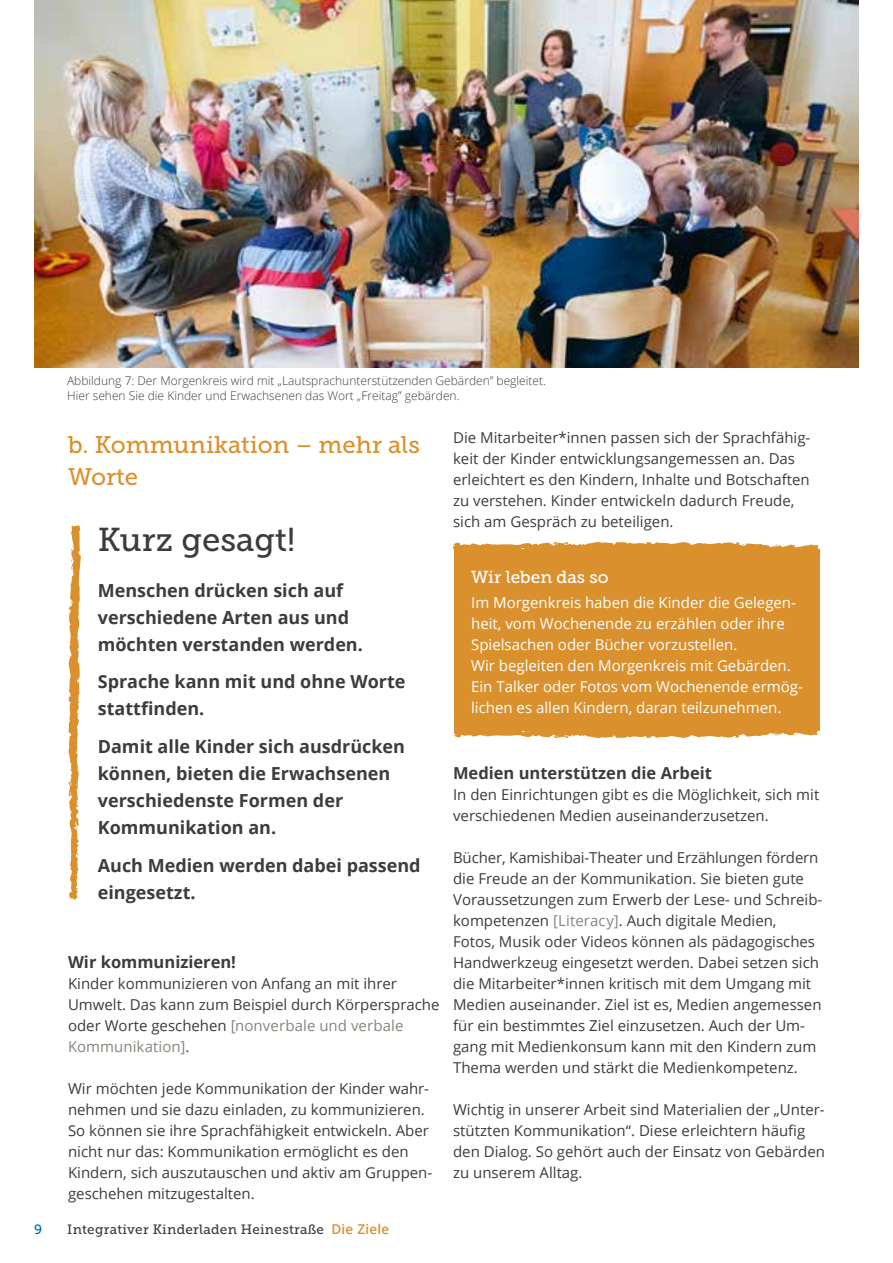
<style>
.page{position:relative;width:893px;height:1263px;background:#fff}
.page>*{position:absolute;margin:0;border:0;box-sizing:border-box;transform-origin:0 0}
.t1{font:33px "Museo Slab 500";color:#3c3c3b}
.t2{font:24px/31.5px "Museo Slab 500";color:#da912d}
.t3{font:700 18px/27px "Open Sans";color:#3c3c3b}
.t4{font:17.25px "Museo Slab 500";color:#fff}
.t5{font:700 16.5px "Open Sans";color:#3c3c3b}
.t6{font:15px/21px "Open Sans";color:#3c3c3b}
.t7{font:15px/21px "Open Sans";color:#fff}
.t8{font:13.5px "Museo Slab 500";letter-spacing:.02em;color:#3c3c3b}
.t9{font:13.5px "Museo Slab 500";color:#0069b4}
.t10{font:300 12px/15px "Open Sans";color:#3c3c3b}
.s1{color:#89847c}
.s2{font-family:"Open Sans";font-weight:600;color:#da912d}
</style>
<div class="page">
<svg style="left:453px;top:541px;width:366px;height:9px"></svg>
<svg style="left:454px;top:730px;width:365px;height:9px"></svg>
<div style="left:454px;top:549px;width:366px;height:181px;background:#da912d"></div>
<img style="left:34px;top:0;width:825px;height:368px">
<svg style="left:68px;top:525px;width:13px;height:375px"></svg>
<p class="t10" style="left:67px;top:373px;width:480px">Abbildung 7: Der Morgenkreis wird mit „Lautsprachunterstützenden Gebärden” begleitet.<br>Hier sehen Sie die Kinder und Erwachsenen das Wort „Freitag” gebärden.</p>
<h2 class="t2" style="left:68px;top:429px;width:353px">b. Kommunikation – mehr als<br>Worte</h2>
<h1 class="t1" style="left:98px;top:521px;width:199px">Kurz gesagt!</h1>
<p class="t3" style="left:98px;top:576px;width:267px">Menschen drücken sich auf verschiedene Arten aus und möchten verstanden werden.</p>
<p class="t3" style="left:98px;top:668px;width:309px">Sprache kann mit und ohne Worte stattfinden.</p>
<p class="t3" style="left:98px;top:732px;width:309px">Damit alle Kinder sich ausdrücken können, bieten die Erwachsenen verschiedenste Formen der<br>Kommunikation an.</p>
<p class="t3" style="left:98px;top:851px;width:324px">Auch Medien werden dabei passend eingesetzt.</p>
<p class="t5" style="left:68px;top:950px;width:169px">Wir kommunizieren!</p>
<p class="t6" style="left:68px;top:972px;width:373px">Kinder kommunizieren von Anfang an mit ihrer Umwelt. Das kann zum Beispiel durch Körpersprache oder Worte geschehen <span class="s1">[nonverbale und verbale Kommunikation]</span>.</p>
<p class="t6" style="left:68px;top:1077px;width:366px">Wir möchten jede Kommunikation der Kinder wahr&shy;nehmen und sie dazu einladen, zu kommunizieren.<br>So können sie ihre Sprachfähigkeit entwickeln. Aber nicht nur das: Kommunikation ermöglicht es den Kindern, sich auszutauschen und aktiv am Gruppen&shy;geschehen mitzugestalten.</p>
<p class="t9" style="left:34px;top:1222px;width:10px">9</p>
<p class="t8" style="left:67px;top:1222px;width:324px">Integrativer Kinderladen Heinestraße <span class="s2">Die Ziele</span></p>
<p class="t6" style="left:453px;top:426px;width:359px">Die Mitarbeiter*innen passen sich der Sprachfähig&shy;keit der Kinder entwicklungsangemessen an. Das erleichtert es den Kindern, Inhalte und Botschaften zu verstehen. Kinder entwickeln dadurch Freude, sich am Gespräch zu beteiligen.</p>
<p class="t4" style="left:471px;top:567px;width:139px">Wir leben das so</p>
<p class="t7" style="left:471px;top:592px;width:333px">Im Morgenkreis haben die Kinder die Gelegen&shy;heit, vom Wochenende zu erzählen oder ihre Spielsachen oder Bücher vorzustellen.<br>Wir begleiten den Morgenkreis mit Gebärden.<br>Ein Talker oder Fotos vom Wochenende ermög&shy;lichen es allen Kindern, daran teilzunehmen.</p>
<p class="t5" style="left:453px;top:761px;width:260px">Medien unterstützen die Arbeit</p>
<p class="t6" style="left:453px;top:783px;width:368px">In den Einrichtungen gibt es die Möglichkeit, sich mit verschiedenen Medien auseinanderzusetzen.</p>
<p class="t6" style="left:453px;top:846px;width:371px">Bücher, Kamishibai-Theater und Erzählungen fördern die Freude an der Kommunikation. Sie bieten gute Voraussetzungen zum Erwerb der Lese- und Schreib&shy;kompetenzen <span class="s1">[Literacy]</span>. Auch digitale Medien, Fotos, Musik oder Videos können als pädagogisches Handwerkzeug eingesetzt werden. Dabei setzen sich die Mitarbeiter*innen kritisch mit dem Umgang mit Medien auseinander. Ziel ist es, Medien angemessen für ein bestimmtes Ziel einzusetzen. Auch der Um&shy;gang mit Medienkonsum kann mit den Kindern zum Thema werden und stärkt die Medienkompetenz.</p>
<p class="t6" style="left:453px;top:1098px;width:373px">Wichtig in unserer Arbeit sind Materialien der „Unter&shy;stützten Kommunikation“. Diese erleichtern häufig den Dialog. So gehört auch der Einsatz von Gebärden zu unserem Alltag.</p>
</div>
